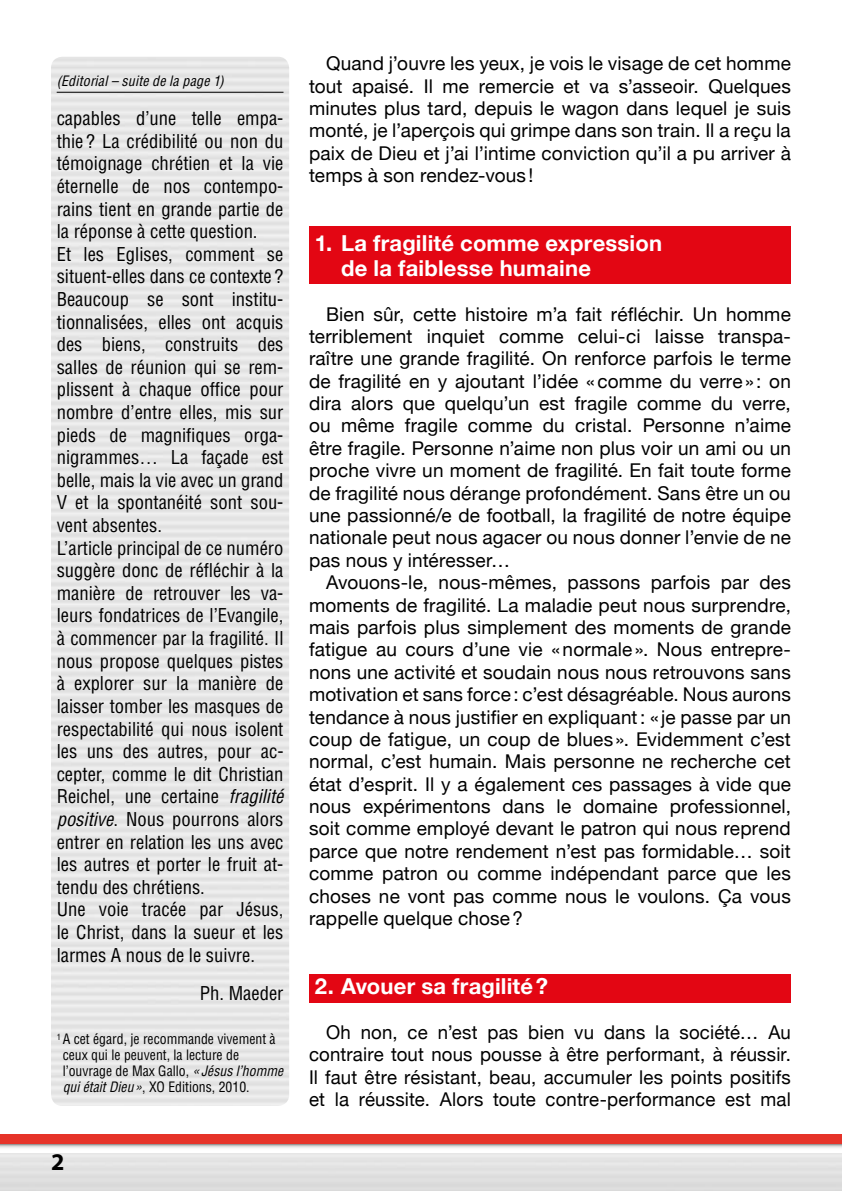
<style>
.page{position:relative;width:842px;height:1191px;background:#fff}
.page>*{position:absolute;margin:0;border:0;box-sizing:border-box;transform-origin:0 0}
.t1{font:700 24px "Myriad";color:#000}
.t2{font:700 22px/24.4px "Helvetica Neue";letter-spacing:.01em;color:#fff}
.t3{font:19px/22.4px "Helvetica Neue";letter-spacing:.01em;color:#000;text-align:justify}
.t4{font:condensed 18.6px/22.6px "Helvetica";color:#000}
.t5{font:condensed 14px/16px "Helvetica";color:#000}
.t6{font:italic condensed 14px "Helvetica";letter-spacing:.015em;color:#000}
.s1{font-style:italic}
</style>
<div class="page">
<svg style="left:0;top:1143px;width:842px;height:5px;background:#ceaaa8"></svg>
<div style="left:0;top:1134px;width:842px;height:9px;background:#e63329"></div>
<div style="left:309px;top:974px;width:482px;height:28px;background:#e30613"></div>
<div style="left:309px;top:227px;width:482px;height:57px;background:#e30613"></div>
<hr style="left:57px;top:92px;width:226px;height:1px;background:#000">
<p class="t6" style="left:57px;top:72px;width:169px">(Editorial – suite de la page 1)</p>
<p class="t4" style="left:57px;top:107px;width:228px">capables d’une telle empa&shy;thie? La crédibilité ou non du témoignage chrétien et la vie éternelle de nos contempo&shy;rains tient en grande partie de la réponse à cette question.<br>Et les Eglises, comment se situent-elles dans ce contexte?<br>Beaucoup se sont institu&shy;tionnalisées, elles ont acquis des biens, construits des salles de réunion qui se rem&shy;plissent à chaque office pour nombre d’entre elles, mis sur pieds de magnifiques orga&shy;nigrammes… La façade est belle, mais la vie avec un grand<br>V et la spontanéité sont sou&shy;vent absentes.<br>L’article principal de ce numéro suggère donc de réfléchir à la manière de retrouver les va&shy;leurs fondatrices de l’Evangile, à commencer par la fragilité. Il nous propose quelques pistes à explorer sur la manière de laisser tomber les masques de respectabilité qui nous isolent les uns des autres, pour ac&shy;cepter, comme le dit Christian<br>Reichel, une certaine <span class="s1">fragilité positive</span>. Nous pourrons alors entrer en relation les uns avec les autres et porter le fruit at&shy;tendu des chrétiens.<br>Une voie tracée par Jésus, le Christ, dans la sueur et les larmes A nous de le suivre.</p>
<p class="t4" style="left:200px;top:981px;width:85px">Ph. Maeder</p>
<p class="t5" style="left:63px;top:1031px;width:222px;text-indent:-6px"><sup>1</sup> A cet égard, je recommande vivement à ceux qui le peuvent, la lecture de l’ouvrage de Max Gallo, <span class="s1">«Jésus l’homme qui était Dieu»</span>, XO Editions, 2010.</p>
<p class="t1" style="left:51px;top:1149px;width:15px">2</p>
<p class="t3" style="left:309px;top:52px;width:483px;text-indent:17px">Quand j’ouvre les yeux, je vois le visage de cet homme tout apaisé. Il me remercie et va s’asseoir. Quelques minutes plus tard, depuis le wagon dans lequel je suis monté, je l’aperçois qui grimpe dans son train. Il a reçu la paix de Dieu et j’ai l’intime conviction qu’il a pu arriver à temps à son rendez-vous!</p>
<p class="t2" style="left:341px;top:231px;width:323px;text-indent:-26px">1. La fragilité comme expression de la faiblesse humaine</p>
<p class="t3" style="left:309px;top:302px;width:483px;text-indent:17px">Bien sûr, cette histoire m’a fait réfléchir. Un homme terriblement inquiet comme celui-ci laisse transpa&shy;raître une grande fragilité. On renforce parfois le terme de fragilité en y ajoutant l’idée «comme du verre» : on dira alors que quelqu’un est fragile comme du verre, ou même fragile comme du cristal. Personne n’aime être fragile. Personne n’aime non plus voir un ami ou un proche vivre un moment de fragilité. En fait toute forme de fragilité nous dérange profondément. Sans être un ou une passionné/e de football, la fragilité de notre équipe nationale peut nous agacer ou nous donner l’envie de ne pas nous y intéresser…</p>
<p class="t3" style="left:309px;top:571px;width:483px;text-indent:17px">Avouons-le, nous-mêmes, passons parfois par des moments de fragilité. La maladie peut nous surprendre, mais parfois plus simplement des moments de grande fatigue au cours d’une vie «normale». Nous entrepre&shy;nons une activité et soudain nous nous retrouvons sans motivation et sans force: c’est désagréable. Nous aurons tendance à nous justifier en expliquant: « je passe par un coup de fatigue, un coup de blues». Evidemment c’est normal, c’est humain. Mais personne ne recherche cet état d’esprit. Il y a également ces passages à vide que nous expérimentons dans le domaine professionnel, soit comme employé devant le patron qui nous reprend parce que notre rendement n’est pas formidable… soit comme patron ou comme indépendant parce que les choses ne vont pas comme nous le voulons. Ça vous rappelle quelque chose?</p>
<p class="t2" style="left:315px;top:973px;width:235px">2. Avouer sa fragilité?</p>
<p class="t3" style="left:309px;top:1020px;width:483px;text-indent:17px">Oh non, ce n’est pas bien vu dans la société… Au contraire tout nous pousse à être performant, à réussir.<br>Il faut être résistant, beau, accumuler les points positifs et la réussite. Alors toute contre-performance est mal</p>
</div>
